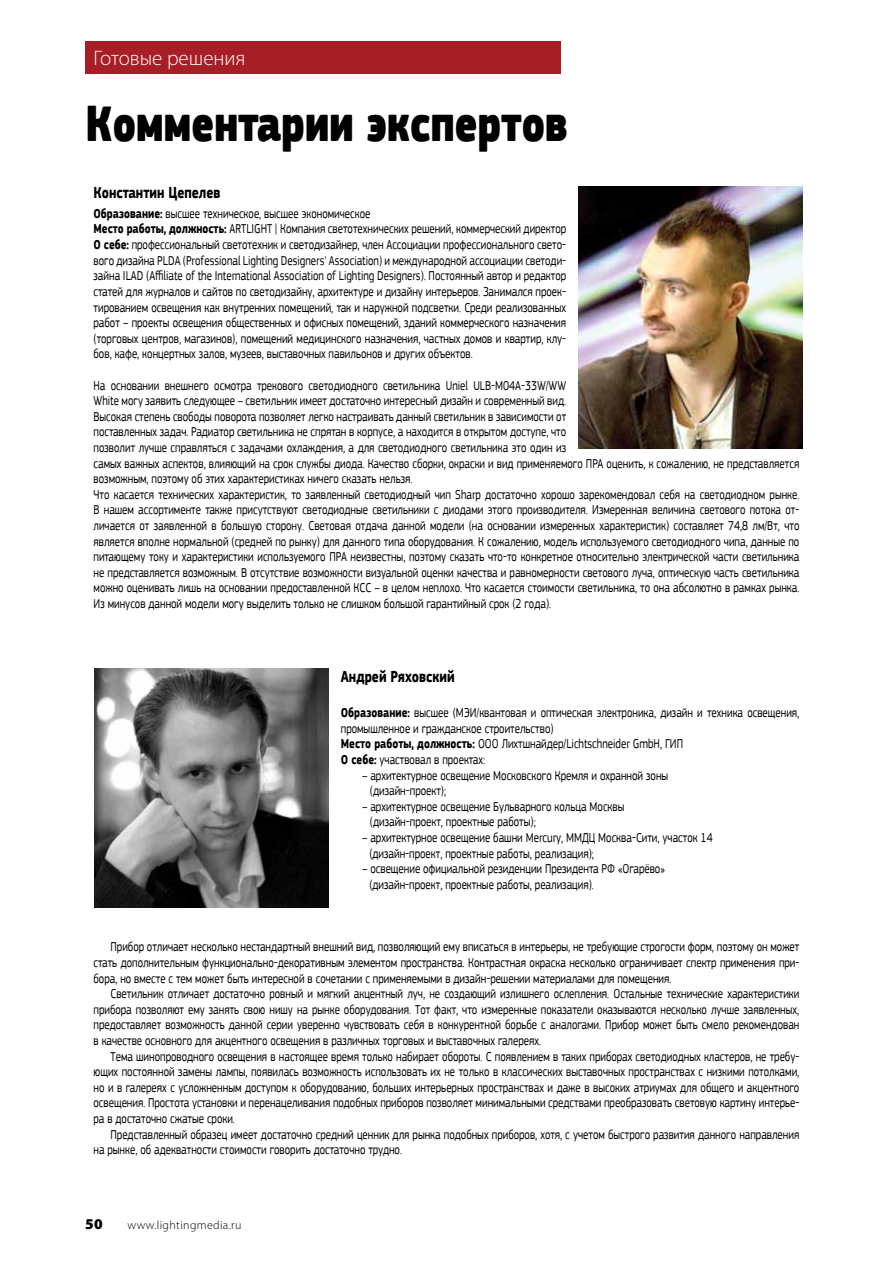
<style>
.page{position:relative;width:893px;height:1263px;background:#fff}
.page>*{position:absolute;margin:0;border:0;box-sizing:border-box;transform-origin:0 0}
.t1{font:900 52.5px "PF Square Sans Pro";letter-spacing:-.01em;color:#000;scale:.8 1}
.t2{font:300 21px "Myriad Pro";color:#fff}
.t3{font:700 16.5px "PF Square Sans Pro";color:#000;scale:.8 1}
.t4{font:900 15px "Myriad Pro";color:#000}
.t5{font:13.5px/15.6px "PF Square Sans Pro";color:#000;scale:.8 1}
.t6{font:300 12px "Myriad Pro";letter-spacing:.03em;color:#000}
.s1{font-weight:700}
</style>
<div class="page">
<div style="left:85px;top:41px;width:476px;height:33px;background:#a71e26"></div>
<img style="left:579px;top:187px;width:223px;height:262px">
<img style="left:94px;top:668px;width:234px;height:239px">
<h2 class="t2" style="left:94px;top:46px;width:153px">Готовые решения</h2>
<h1 class="t1" style="left:85px;top:91px;width:606px">Комментарии экспертов</h1>
<p class="t3" style="left:94px;top:183px;width:160px">Константин Цепелев</p>
<p class="t5" style="left:94px;top:206px;width:592px"><span class="s1">Образование:</span> высшее техническое, высшее экономическое<br><span class="s1">Место работы, должность:</span> ARTLIGHT | Компания светотехнических решений, коммерческий директор <span class="s1">О себе:</span> профессиональный светотехник и светодизайнер, член Ассоциации профессионального свето&shy;вого дизайна PLDA (Professional Lighting Designers' Association) и международной ассоциации светоди&shy;зайна ILAD (Affiliate of the International Association of Lighting Designers). Постоянный автор и редактор статей для журналов и сайтов по светодизайну, архитектуре и дизайну интерьеров. Занимался проек&shy;тированием освещения как внутренних помещений, так и наружной подсветки. Среди реализованных работ – проекты освещения общественных и офисных помещений, зданий коммерческого назначения (торговых центров, магазинов), помещений медицинского назначения, частных домов и квартир, клу&shy;бов, кафе, концертных залов, музеев, выставочных павильонов и других объектов.</p>
<p class="t5" style="left:94px;top:377px;width:884px">На основании внешнего осмотра трекового светодиодного светильника Uniel ULB-M04А-33W/WW<br>White могу заявить следующее – светильник имеет достаточно интересный дизайн и современный вид.<br>Высокая степень свободы поворота позволяет легко настраивать данный светильник в зависимости от<br>поставленных задач. Радиатор светильника не спрятан в корпусе, а находится в открытом доступе, что<br>позволит лучше справляться с задачами охлаждения, а для светодиодного светильника это один из<br>самых важных аспектов, влияющий на срок службы диода. Качество сборки, окраски и вид применяемого ПРА оценить, к сожалению, не представляется возможным, поэтому об этих характеристиках ничего сказать нельзя.<br>Что касается технических характеристик, то заявленный светодиодный чип Sharp достаточно хорошо зарекомендовал себя на светодиодном рынке.<br>В нашем ассортименте также присутствуют светодиодные светильники с диодами этого производителя. Измеренная величина светового потока от&shy;личается от заявленной в большую сторону. Световая отдача данной модели (на основании измеренных характеристик) составляет 74,8 лм/Вт, что является вполне нормальной (средней по рынку) для данного типа оборудования. К сожалению, модель используемого светодиодного чипа, данные по питающему току и характеристики используемого ПРА неизвестны, поэтому сказать что-то конкретное относительно электрической части светильника не представляется возможным. В отсутствие возможности визуальной оценки качества и равномерности светового луча, оптическую часть светильника можно оценивать лишь на основании предоставленной КСС – в целом неплохо. Что касается стоимости светильника, то она абсолютно в рамках рынка.<br>Из минусов данной модели могу выделить только не слишком большой гарантийный срок (2 года).</p>
<p class="t3" style="left:341px;top:666px;width:144px">Андрей Ряховский</p>
<p class="t5" style="left:341px;top:705px;width:575px"><span class="s1">Образование:</span> высшее (МЭИ/квантовая и оптическая электроника, дизайн и техника освещения, промышленное и гражданское строительство)<br><span class="s1">Место работы, должность:</span> OOO Лихтшнайдер/Lichtschneider GmbH, ГИП<br><span class="s1">О себе:</span> участвовал в проектах:</p>
<p class="t5" style="left:370px;top:767px;width:374px;text-indent:-8px">– архитектурное освещение Московского Кремля и охранной зоны (дизайн-проект);</p>
<p class="t5" style="left:370px;top:799px;width:320px;text-indent:-8px">– архитектурное освещение Бульварного кольца Москвы (дизайн-проект, проектные работы);</p>
<p class="t5" style="left:369px;top:830px;width:431px;text-indent:-7px">– архитектурное освещение башни Mercury, ММДЦ Москва-Сити, участок 14 (дизайн-проект, проектные работы, реализация);</p>
<p class="t5" style="left:369px;top:861px;width:371px;text-indent:-7px">– освещение официальной резиденции Президента РФ «Огарёво» (дизайн-проект, проектные работы, реализация).</p>
<p class="t5" style="left:94px;top:939px;width:884px;text-align:justify;text-indent:17px">Прибор отличает несколько нестандартный внешний вид, позволяющий ему вписаться в интерьеры, не требующие строгости форм, поэтому он может стать дополнительным функционально-декоративным элементом пространства. Контрастная окраска несколько ограничивает спектр применения при&shy;бора, но вместе с тем может быть интересной в сочетании с применяемыми в дизайн-решении материалами для помещения.</p>
<p class="t5" style="left:94px;top:986px;width:884px;text-align:justify;text-indent:17px">Светильник отличает достаточно ровный и мягкий акцентный луч, не создающий излишнего ослепления. Остальные технические характеристики прибора позволяют ему занять свою нишу на рынке оборудования. Тот факт, что измеренные показатели оказываются несколько лучше заявленных, предоставляет возможность данной серии уверенно чувствовать себя в конкурентной борьбе с аналогами. Прибор может быть смело рекомендован в качестве основного для акцентного освещения в различных торговых и выставочных галереях.</p>
<p class="t5" style="left:94px;top:1048px;width:884px;text-align:justify;text-indent:17px">Тема шинопроводного освещения в настоящее время только набирает обороты. С появлением в таких приборах светодиодных кластеров, не требу&shy;ющих постоянной замены лампы, появилась возможность использовать их не только в классических выставочных пространствах с низкими потолками, но и в галереях с усложненным доступом к оборудованию, больших интерьерных пространствах и даже в высоких атриумах для общего и акцентного освещения. Простота установки и перенацеливания подобных приборов позволяет минимальными средствами преобразовать световую картину интерье&shy;ра в достаточно сжатые сроки.</p>
<p class="t5" style="left:94px;top:1126px;width:884px;text-indent:17px">Представленный образец имеет достаточно средний ценник для рынка подобных приборов, хотя, с учетом быстрого развития данного направления на рынке, об адекватности стоимости говорить достаточно трудно.</p>
<p class="t4" style="left:85px;top:1215px;width:19px">50</p>
<p class="t6" style="left:128px;top:1218px;width:115px">www.lightingmedia.ru</p>
</div>
